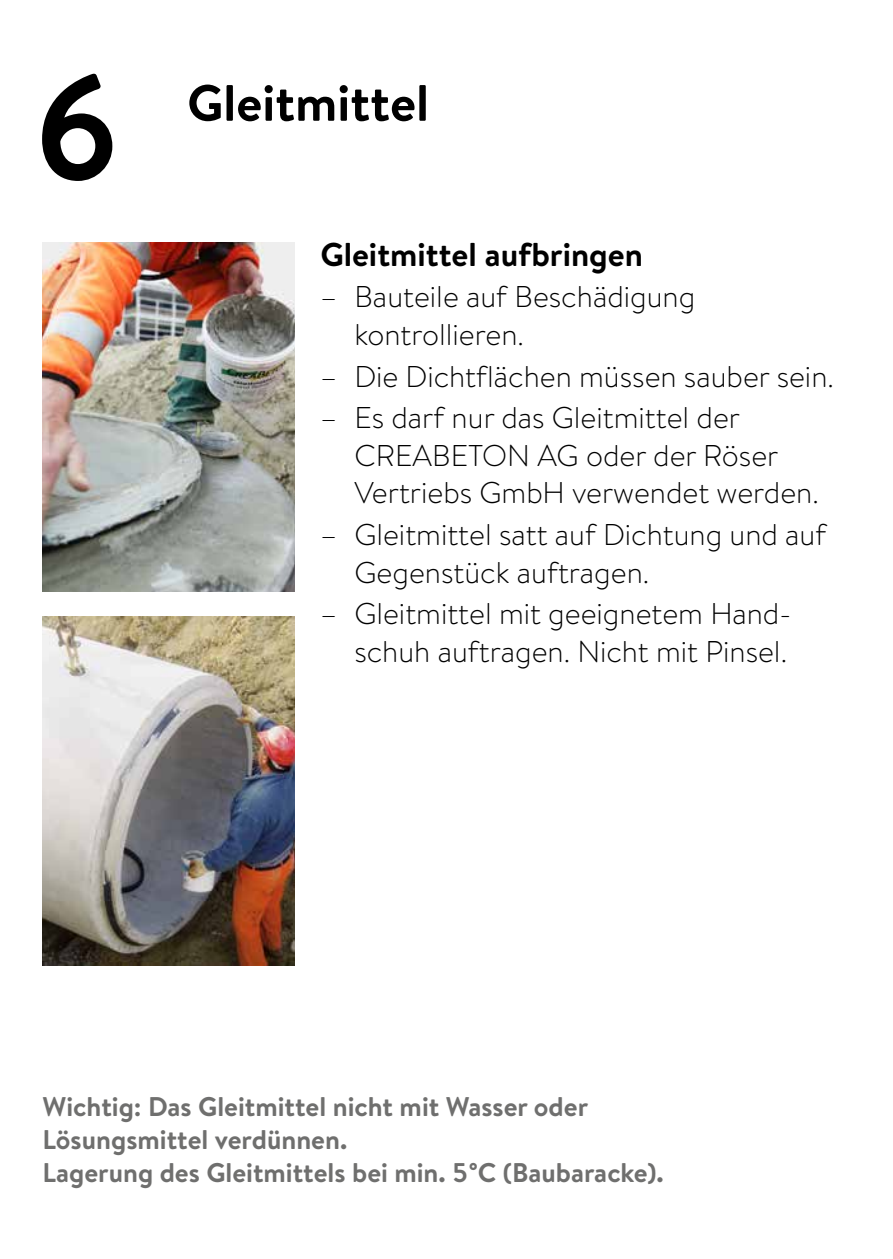
<style>
.page{position:relative;width:893px;height:1259px;background:#fff}
.page>*{position:absolute;margin:0;border:0;box-sizing:border-box;transform-origin:0 0}
.t1{font:700 147px "Brandon Text";color:#000}
.t2{font:700 51px "Brandon Text";color:#000}
.t3{font:700 33px "Brandon Text";color:#000}
.t4{font:300 30px/37.5px "Brandon Text";color:#000}
.t5{font:700 27px/33px "Brandon Text";color:#6f6f6e}
</style>
<div class="page">
<img style="left:43px;top:242px;width:252px;height:349px">
<img style="left:43px;top:617px;width:252px;height:348px">
<h1 class="t1" style="left:34px;top:26px;width:87px">6</h1>
<h2 class="t2" style="left:187px;top:68px;width:243px">Gleitmittel</h2>
<p class="t3" style="left:320px;top:231px;width:324px">Gleitmittel aufbringen</p>
<p class="t4" style="left:354px;top:278px;width:342px;text-indent:-34px">– Bauteile auf Beschädigung kontrollieren.</p>
<p class="t4" style="left:320px;top:357px;width:515px">– Die Dichtflächen müssen sauber sein.</p>
<p class="t4" style="left:354px;top:399px;width:466px;text-indent:-34px">– Es darf nur das Gleitmittel der<br>CREABETON AG oder der Röser<br>Vertriebs GmbH verwendet werden.</p>
<p class="t4" style="left:354px;top:515px;width:474px;text-indent:-34px">– Gleitmittel satt auf Dichtung und auf<br>Gegenstück auftragen.</p>
<p class="t4" style="left:320px;top:595px;width:472px;text-align:right">– Gleitmittel mit geeignetem Hand&shy;schuh auftragen. Nicht mit Pinsel.</p>
<p class="t5" style="left:43px;top:1090px;width:623px">Wichtig: Das Gleitmittel nicht mit Wasser oder<br>Lösungsmittel verdünnen.<br>Lagerung des Gleitmittels bei min. 5°C (Baubaracke).</p>
</div>
